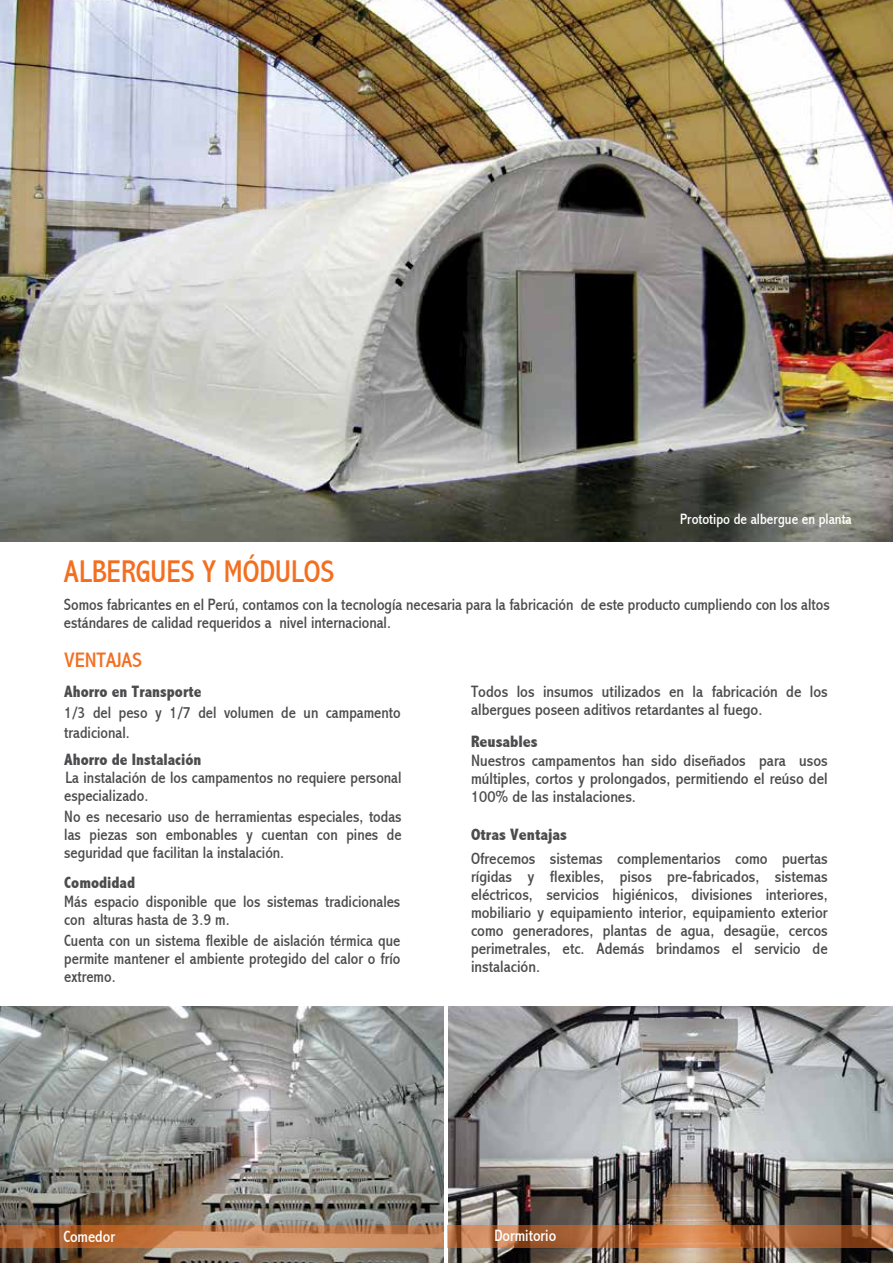
<style>
.page{position:relative;width:893px;height:1263px;background:#fff}
.page>*{position:absolute;margin:0;border:0;box-sizing:border-box;transform-origin:0 0}
.t1{font:condensed 31.5px "Abadi";color:#f36f20}
.t2{font:condensed 21px "Abadi";letter-spacing:-.01em;color:#f36f20;scale:1.07 1}
.t3{font:condensed 16.5px/18px "Abadi";color:#4c4c4e}
.t4{font:800 condensed 16.5px "Abadi";color:#4c4c4e}
.t5{font:condensed 16.5px "Abadi";color:#fff}
.t6{font:condensed 15px "Abadi";color:#fff}
</style>
<div class="page">
<img style="left:0;top:0;width:893px;height:541px">
<img style="left:0;top:1007px;width:443px;height:256px">
<img style="left:448px;top:1007px;width:445px;height:256px">
<svg style="left:448px;top:1225px;width:445px;height:22px;background:#b26a3e"></svg>
<svg style="left:0;top:1225px;width:443px;height:22px;background:#c07a4b"></svg>
<h1 class="t1" style="left:64px;top:553px;width:272px">ALBERGUES Y MÓDULOS</h1>
<p class="t6" style="left:680px;top:511px;width:173px">Prototipo de albergue en planta</p>
<p class="t3" style="left:64px;top:596px;width:767px">Somos fabricantes en el Perú, contamos con la tecnología necesaria para la fabricación de este producto cumpliendo con los altos estándares de calidad requeridos a nivel internacional.</p>
<p class="t2" style="left:64px;top:647px;width:74px">VENTAJAS</p>
<p class="t4" style="left:64px;top:681px;width:139px">Ahorro en Transporte</p>
<p class="t3" style="left:64px;top:703px;width:338px;line-height:19.5px">1/3 del peso y 1/7 del volumen de un campamento tradicional.</p>
<p class="t4" style="left:64px;top:750px;width:139px">Ahorro de Instalación</p>
<p class="t3" style="left:64px;top:769px;width:339px">La instalación de los campamentos no requiere personal especializado.</p>
<p class="t3" style="left:64px;top:808px;width:339px;text-align:justify">No es necesario uso de herramientas especiales, todas las piezas son embonables y cuentan con pines de seguridad que facilitan la instalación.</p>
<p class="t4" style="left:64px;top:873px;width:72px">Comodidad</p>
<p class="t3" style="left:64px;top:893px;width:338px">Más espacio disponible que los sistemas tradicionales con alturas hasta de 3.9 m.</p>
<p class="t3" style="left:64px;top:931px;width:338px;text-align:justify">Cuenta con un sistema flexible de aislación térmica que permite mantener el ambiente protegido del calor o frío extremo.</p>
<p class="t3" style="left:471px;top:682px;width:358px">Todos los insumos utilizados en la fabricación de los albergues poseen aditivos retardantes al fuego.</p>
<p class="t3" style="left:471px;top:752px;width:358px;text-align:justify">Nuestros campamentos han sido diseñados para usos múltiples, cortos y prolongados, permitiendo el reúso del 100% de las instalaciones.</p>
<p class="t4" style="left:471px;top:732px;width:68px">Reusables</p>
<p class="t4" style="left:471px;top:825px;width:98px">Otras Ventajas</p>
<p class="t3" style="left:471px;top:849px;width:358px;text-align:justify">Ofrecemos sistemas complementarios como puertas rígidas y flexibles, pisos pre-fabricados, sistemas eléctricos, servicios higiénicos, divisiones interiores, mobiliario y equipamiento interior, equipamiento exterior como generadores, plantas de agua, desagüe, cercos perimetrales, etc. Además brindamos el servicio de instalación.</p>
<p class="t5" style="left:63px;top:1227px;width:53px">Comedor</p>
<p class="t5" style="left:494px;top:1225px;width:63px">Dormitorio</p>
</div>
